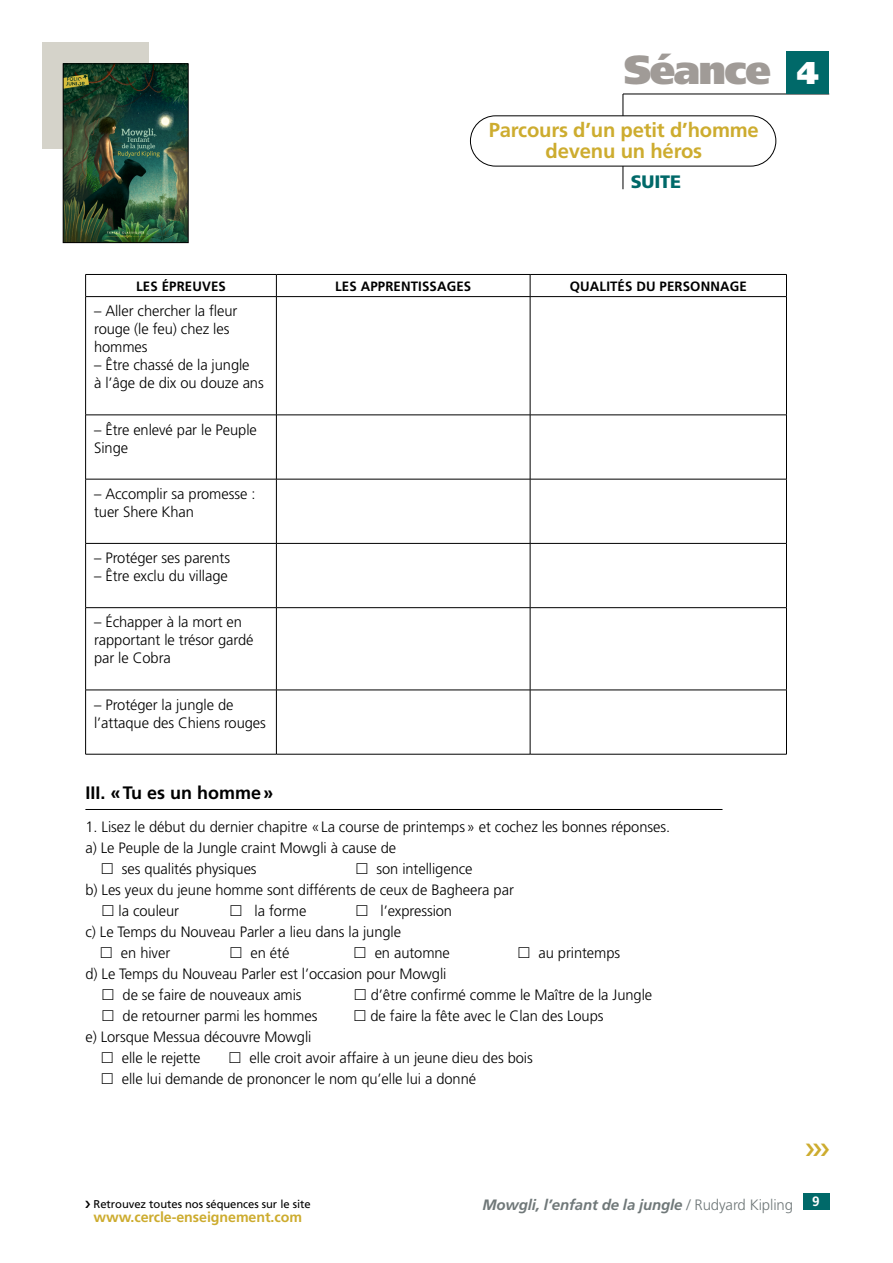
<style>
.page{position:relative;width:893px;height:1263px;background:#fff}
.page>*{position:absolute;margin:0;border:0;box-sizing:border-box;transform-origin:0 0}
.t1{font:900 40.5px "Frutiger LT Std";letter-spacing:-.04em;color:#a09b97}
.t2{font:900 31.5px "Frutiger LT Std";color:#fff}
._2023_Titre_fiche{font:700 20.25px/21px "Frutiger LT Std";letter-spacing:-.01em;color:#cdac2f;text-align:center}
._2023_Titre_corpus{font:700 18px "Frutiger LT Std";color:#000}
._2023_Titre_fiche-2{font:900 18px "Frutiger LT Std";letter-spacing:-.01em;color:#006969}
.t3{font:18px "Zapf Dingbats ITC";color:#cdac2f}
._2023_Corpus{font:300 15px/18px "Frutiger LT Std";letter-spacing:-.005em;color:#000}
.t4{font:italic 700 15px "Frutiger LT Std";letter-spacing:-.01em;color:#707879}
.t5{font:700 14.25px "Frutiger LT Std";letter-spacing:-.005em;color:#cdac2f}
.A5_Tableau_Titre{font:700 13.5px "Frutiger LT Std";letter-spacing:.01em;color:#000}
.t6{font:700 13.5px "Frutiger LT Std";color:#fff}
.t7{font:11.25px "Frutiger LT Std";letter-spacing:-.005em;color:#000}
.s1{font-weight:300;font-style:normal}
</style>
<div class="page">
<div style="left:43px;top:43px;width:106px;height:106px;background:#d5d3ca"></div>
<img style="left:65px;top:66px;width:121px;height:175px">
<div style="left:63px;top:64px;width:125px;height:179px;border:1px solid #000"></div>
<div style="left:803px;top:1193px;width:26px;height:17px;background:#006969"></div>
<hr style="left:623px;top:94px;width:206px;height:1px;background:#000">
<div style="left:787px;top:51px;width:42px;height:43px;background:#006969"></div>
<hr style="left:85px;top:809px;width:637px;height:1px;background:#000">
<hr style="left:85px;top:274px;width:191px;height:1px;background:#000">
<svg style="left:85px;top:275px;width:1px;height:21px"></svg>
<hr style="left:276px;top:274px;width:254px;height:1px;background:#000">
<svg style="left:276px;top:275px;width:1px;height:21px"></svg>
<hr style="left:530px;top:274px;width:257px;height:1px;background:#000">
<svg style="left:530px;top:275px;width:1px;height:21px"></svg>
<svg style="left:786px;top:275px;width:1px;height:21px"></svg>
<hr style="left:85px;top:296px;width:191px;height:1px;background:#000">
<hr style="left:85px;top:297px;width:1px;height:118px;background:#000">
<hr style="left:276px;top:296px;width:254px;height:1px;background:#000">
<hr style="left:276px;top:297px;width:1px;height:118px;background:#000">
<hr style="left:530px;top:296px;width:257px;height:1px;background:#000">
<hr style="left:530px;top:297px;width:1px;height:118px;background:#000">
<hr style="left:786px;top:297px;width:1px;height:118px;background:#000">
<hr style="left:85px;top:415px;width:191px;height:1px;background:#000">
<hr style="left:85px;top:415px;width:1px;height:64px;background:#000">
<hr style="left:276px;top:415px;width:254px;height:1px;background:#000">
<hr style="left:276px;top:415px;width:1px;height:64px;background:#000">
<hr style="left:530px;top:415px;width:257px;height:1px;background:#000">
<hr style="left:530px;top:415px;width:1px;height:64px;background:#000">
<hr style="left:786px;top:415px;width:1px;height:64px;background:#000">
<hr style="left:85px;top:479px;width:191px;height:1px;background:#000">
<hr style="left:85px;top:479px;width:1px;height:64px;background:#000">
<hr style="left:276px;top:479px;width:254px;height:1px;background:#000">
<hr style="left:276px;top:479px;width:1px;height:64px;background:#000">
<hr style="left:530px;top:479px;width:257px;height:1px;background:#000">
<hr style="left:530px;top:479px;width:1px;height:64px;background:#000">
<hr style="left:786px;top:479px;width:1px;height:64px;background:#000">
<hr style="left:85px;top:543px;width:191px;height:1px;background:#000">
<hr style="left:85px;top:544px;width:1px;height:63px;background:#000">
<hr style="left:276px;top:543px;width:254px;height:1px;background:#000">
<hr style="left:276px;top:544px;width:1px;height:63px;background:#000">
<hr style="left:530px;top:543px;width:257px;height:1px;background:#000">
<hr style="left:530px;top:544px;width:1px;height:63px;background:#000">
<hr style="left:786px;top:544px;width:1px;height:63px;background:#000">
<hr style="left:85px;top:607px;width:191px;height:1px;background:#000">
<hr style="left:85px;top:608px;width:1px;height:82px;background:#000">
<hr style="left:276px;top:607px;width:254px;height:1px;background:#000">
<hr style="left:276px;top:608px;width:1px;height:82px;background:#000">
<hr style="left:530px;top:607px;width:257px;height:1px;background:#000">
<hr style="left:530px;top:608px;width:1px;height:82px;background:#000">
<hr style="left:786px;top:608px;width:1px;height:82px;background:#000">
<hr style="left:85px;top:690px;width:191px;height:1px;background:#000">
<hr style="left:85px;top:690px;width:1px;height:64px;background:#000">
<hr style="left:276px;top:690px;width:254px;height:1px;background:#000">
<hr style="left:276px;top:690px;width:1px;height:64px;background:#000">
<hr style="left:530px;top:690px;width:257px;height:1px;background:#000">
<hr style="left:530px;top:690px;width:1px;height:64px;background:#000">
<hr style="left:786px;top:690px;width:1px;height:64px;background:#000">
<hr style="left:85px;top:754px;width:191px;height:1px;background:#000">
<hr style="left:276px;top:754px;width:254px;height:1px;background:#000">
<hr style="left:530px;top:754px;width:257px;height:1px;background:#000">
<hr style="left:623px;top:94px;width:1px;height:95px;background:#000">
<div style="left:470px;top:116px;width:306px;height:50px;background:#fff;border-radius:25px"></div>
<div style="left:470px;top:115px;width:306px;height:51px;border:1px solid #000;border-radius:25px"></div>
<p class="t1" style="left:624px;top:45px;width:149px">Séance</p>
<p class="t2" style="left:797px;top:53px;width:24px">4</p>
<p class="_2023_Titre_fiche" style="left:489px;top:119px;width:272px">Parcours d’un petit d’homme devenu un héros</p>
<p class="_2023_Titre_fiche-2" style="left:631px;top:171px;width:52px">SUITE</p>
<p class="A5_Tableau_Titre" style="left:136px;top:278px;width:91px">LES ÉPREUVES</p>
<p class="A5_Tableau_Titre" style="left:335px;top:278px;width:138px">LES APPRENTISSAGES</p>
<p class="A5_Tableau_Titre" style="left:570px;top:278px;width:179px">QUALITÉS DU PERSONNAGE</p>
<p class="_2023_Corpus" style="left:94px;top:302px;width:145px">– Aller chercher la fleur rouge (le feu) chez les hommes</p>
<p class="_2023_Corpus" style="left:94px;top:356px;width:171px">– Être chassé de la jungle<br>à l’âge de dix ou douze ans</p>
<p class="_2023_Corpus" style="left:94px;top:421px;width:164px">– Être enlevé par le Peuple<br>Singe</p>
<p class="_2023_Corpus" style="left:94px;top:485px;width:163px">– Accomplir sa promesse : tuer Shere Khan</p>
<p class="_2023_Corpus" style="left:94px;top:549px;width:137px">– Protéger ses parents</p>
<p class="_2023_Corpus" style="left:94px;top:567px;width:135px">– Être exclu du village</p>
<p class="_2023_Corpus" style="left:94px;top:613px;width:161px">– Échapper à la mort en rapportant le trésor gardé par le Cobra</p>
<p class="_2023_Corpus" style="left:94px;top:696px;width:173px">– Protéger la jungle de l’attaque des Chiens rouges</p>
<p class="_2023_Titre_corpus" style="left:85px;top:782px;width:189px">III. «Tu es un homme»</p>
<p class="_2023_Corpus" style="left:85px;top:818px;width:586px">1. Lisez le début du dernier chapitre «La course de printemps» et cochez les bonnes réponses.</p>
<p class="_2023_Corpus" style="left:122px;top:838px;width:276px;line-height:21px;text-indent:-36px">a) Le Peuple de la Jungle craint Mowgli à cause de ses qualités physiques</p>
<p class="_2023_Corpus" style="left:376px;top:860px;width:98px">son intelligence</p>
<p class="_2023_Corpus" style="left:119px;top:880px;width:397px;line-height:21px;text-indent:-33px">b) Les yeux du jeune homme sont différents de ceux de Bagheera par la couleur</p>
<p class="_2023_Corpus" style="left:255px;top:902px;width:53px">la forme</p>
<p class="_2023_Corpus" style="left:380px;top:902px;width:73px">l’expression</p>
<p class="_2023_Corpus" style="left:121px;top:922px;width:282px;line-height:21px;text-indent:-36px">c) Le Temps du Nouveau Parler a lieu dans la jungle en hiver</p>
<p class="_2023_Corpus" style="left:251px;top:944px;width:40px">en été</p>
<p class="_2023_Corpus" style="left:375px;top:944px;width:77px">en automne</p>
<p class="_2023_Corpus" style="left:538px;top:944px;width:83px">au printemps</p>
<p class="_2023_Corpus" style="left:123px;top:964px;width:325px;line-height:21px;text-indent:-37px">d) Le Temps du Nouveau Parler est l’occasion pour Mowgli de se faire de nouveaux amis</p>
<p class="_2023_Corpus" style="left:371px;top:986px;width:283px">d’être confirmé comme le Maître de la Jungle</p>
<p class="_2023_Corpus" style="left:123px;top:1007px;width:196px">de retourner parmi les hommes</p>
<p class="_2023_Corpus" style="left:370px;top:1007px;width:234px">de faire la fête avec le Clan des Loups</p>
<p class="_2023_Corpus" style="left:122px;top:1027px;width:191px;line-height:21px;text-indent:-36px">e) Lorsque Messua découvre Mowgli elle le rejette</p>
<p class="_2023_Corpus" style="left:122px;top:1048px;width:412px;line-height:21px;text-indent:128px">elle croit avoir affaire à un jeune dieu des bois elle lui demande de prononcer le nom qu’elle lui a donné</p>
<p class="t3" style="left:805px;top:1142px;width:9px">❯❯❯</p>
<p class="t7" style="left:94px;top:1198px;width:219px">Retrouvez toutes nos séquences sur le site</p>
<p class="t5" style="left:94px;top:1208px;width:210px">www.cercle-enseignement.com</p>
<p class="t4" style="left:483px;top:1196px;width:312px">Mowgli, l’enfant de la jungle <span class="s1">/ Rudyard Kipling</span></p>
<p class="t6" style="left:812px;top:1194px;width:9px">9</p>
</div>
